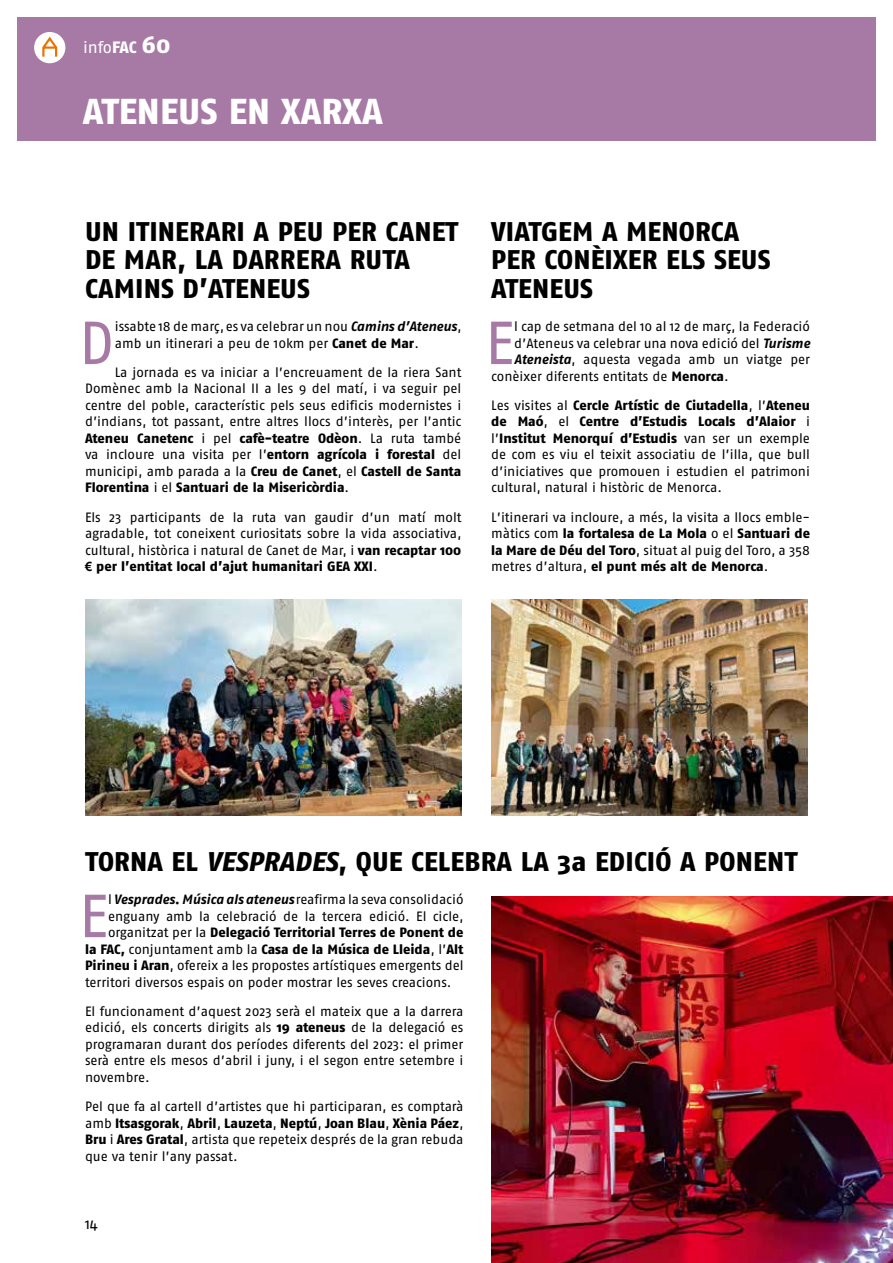
<style>
.page{position:relative;width:893px;height:1263px;background:#fff}
.page>*{position:absolute;margin:0;border:0;box-sizing:border-box;transform-origin:0 0}
.t1{font:60.6px "Fago No";color:#a77aa5}
.t2{font:800 36px "Fago No";color:#fff}
.t3{font:800 27px/28.5px "Fago No";letter-spacing:.005em;color:#000}
.t4{font:16.5px "Fago No";color:#fff}
.t5{font:15px "Fago No";color:#000}
.t6{font:13.5px/16.5px "Fago No";letter-spacing:-.005em;color:#000;text-align:justify}
.t7{font:800 13.5px "Fago No";color:#000}
.s1{font-weight:800}
.s2{font-weight:800;font-size:24px}
.s3{font-weight:700}
.s4{font-family:"Arial";font-weight:700;font-size:12.75px}
.s5{font-style:italic}
.s6{font-weight:400}
</style>
<div class="page">
<div style="left:17px;top:17px;width:859px;height:123px;background:#a77aa5"></div>
<div style="left:34px;top:32px;width:31px;height:31px;background:#fff;border-radius:50%"></div>
<svg style="left:42px;top:36px;width:16px;height:21px"></svg>
<img style="left:85px;top:599px;width:376px;height:216px">
<img style="left:491px;top:599px;width:317px;height:216px">
<img style="left:491px;top:896px;width:401px;height:367px">
<p class="t4" style="left:83px;top:38px;width:89px">info<span class="s1">FAC</span> <span class="s2">60</span></p>
<h2 class="t2" style="left:83px;top:90px;width:301px">ATENEUS EN XARXA</h2>
<h3 class="t3" style="left:85px;top:216px;width:375px">UN ITINERARI A PEU PER CANET<br>DE MAR, LA DARRERA RUTA<br>CAMINS D’ATENEUS</h3>
<h1 class="t1" style="left:79px;top:309px;width:37px">D</h1>
<p class="t6" style="left:115px;top:318px;width:348px">issabte 18 de març, es va celebrar un nou <span class="s3">Camins d’Ateneus</span>, amb un itinerari a peu de 10km per <span class="s1">Canet de Mar</span>.</p>
<p class="t6" style="left:85px;top:364px;width:378px;text-indent:30px">La jornada es va iniciar a l’encreuament de la riera Sant Domènec amb la Nacional II a les 9 del matí, i va seguir pel centre del poble, característic pels seus edificis modernistes i d’indians, tot passant, entre altres llocs d’interès, per l’antic <span class="s1">Ateneu Canetenc</span> i pel <span class="s1">cafè-teatre Odèon</span>. La ruta també va incloure una visita per l’<span class="s1">entorn agrícola i forestal</span> del municipi, amb parada a la <span class="s1">Creu de Canet</span>, el <span class="s1">Castell de Santa Florentina</span> i el <span class="s1">Santuari de la Misericòrdia</span>.</p>
<p class="t6" style="left:85px;top:508px;width:378px">Els 23 participants de la ruta van gaudir d’un matí molt agradable, tot coneixent curiositats sobre la vida associativa, cultural, històrica i natural de Canet de Mar, i <span class="s1">van recaptar 100 </span><span class="s4">€</span> <span class="s1">per l’entitat local d’ajut humanitari GEA XXI</span>.</p>
<h3 class="t3" style="left:491px;top:216px;width:281px">VIATGEM A MENORCA<br>PER CONÈIXER ELS SEUS<br>ATENEUS</h3>
<h1 class="t1" style="left:485px;top:309px;width:31px">E</h1>
<p class="t6" style="left:514px;top:318px;width:297px">l cap de setmana del 10 al 12 de març, la Federació</p>
<p class="t6" style="left:514px;top:334px;width:297px">d’Ateneus va celebrar una nova edició del <span class="s3">Turisme</span></p>
<p class="t6" style="left:514px;top:351px;width:297px"><span class="s3">Ateneista</span>, aquesta vegada amb un viatge per</p>
<p class="t6" style="left:491px;top:367px;width:239px">conèixer diferents entitats de <span class="s1">Menorca</span>.</p>
<p class="t6" style="left:491px;top:397px;width:320px">Les visites al <span class="s1">Cercle Artístic de Ciutadella</span>, l’<span class="s1">Ateneu de Maó</span>, el <span class="s1">Centre d’Estudis Locals d’Alaior</span> i l’<span class="s1">Institut Menorquí d’Estudis</span> van ser un exemple de com es viu el teixit associatiu de l’illa, que bull d’iniciatives que promouen i estudien el patrimoni cultural, natural i històric de Menorca.</p>
<p class="t6" style="left:491px;top:508px;width:320px">L’itinerari va incloure, a més, la visita a llocs emble&shy;màtics com <span class="s1">la fortalesa de La Mola</span> o el <span class="s1">Santuari de la Mare de Déu del Toro</span>, situat al puig del Toro, a 358 metres d’altura, <span class="s1">el punt més alt de Menorca</span>.</p>
<h3 class="t3" style="left:85px;top:846px;width:714px">TORNA EL <span class="s5">VESPRADES</span>, QUE CELEBRA LA 3a EDICIÓ A PONENT</h3>
<h1 class="t1" style="left:79px;top:882px;width:31px">E</h1>
<p class="t6" style="left:108px;top:891px;width:357px">l <span class="s3">Vesprades. Música als ateneus</span> reafirma la seva consolidació</p>
<p class="t6" style="left:108px;top:907px;width:357px">enguany amb la celebració de la tercera edició. El cicle,</p>
<p class="t7" style="left:108px;top:924px;width:357px"><span class="s6">organitzat per la</span> Delegació Territorial Terres de Ponent de</p>
<p class="t7" style="left:85px;top:941px;width:380px">la FAC, <span class="s6">conjuntament amb la</span> Casa de la Música de Lleida<span class="s6">, l’</span>Alt</p>
<p class="t6" style="left:85px;top:957px;width:380px"><span class="s1">Pirineu i Aran</span>, ofereix a les propostes artístiques emergents del</p>
<p class="t6" style="left:85px;top:973px;width:368px">territori diversos espais on poder mostrar les seves creacions.</p>
<p class="t6" style="left:85px;top:1003px;width:380px">El funcionament d’aquest 2023 serà el mateix que a la darrera edició, els concerts dirigits als <span class="s1">19 ateneus</span> de la delegació es programaran durant dos períodes diferents del 2023: el primer serà entre els mesos d’abril i juny, i el segon entre setembre i novembre.</p>
<p class="t6" style="left:85px;top:1098px;width:380px">Pel que fa al cartell d’artistes que hi participaran, es comptarà amb <span class="s1">Itsasgorak</span>, <span class="s1">Abril</span>, <span class="s1">Lauzeta</span>, <span class="s1">Neptú</span>, <span class="s1">Joan Blau</span>, <span class="s1">Xènia Páez</span>, <span class="s1">Bru</span> i <span class="s1">Ares Gratal</span>, artista que repeteix després de la gran rebuda que va tenir l’any passat.</p>
<p class="t5" style="left:85px;top:1215px;width:14px">14</p>
</div>
